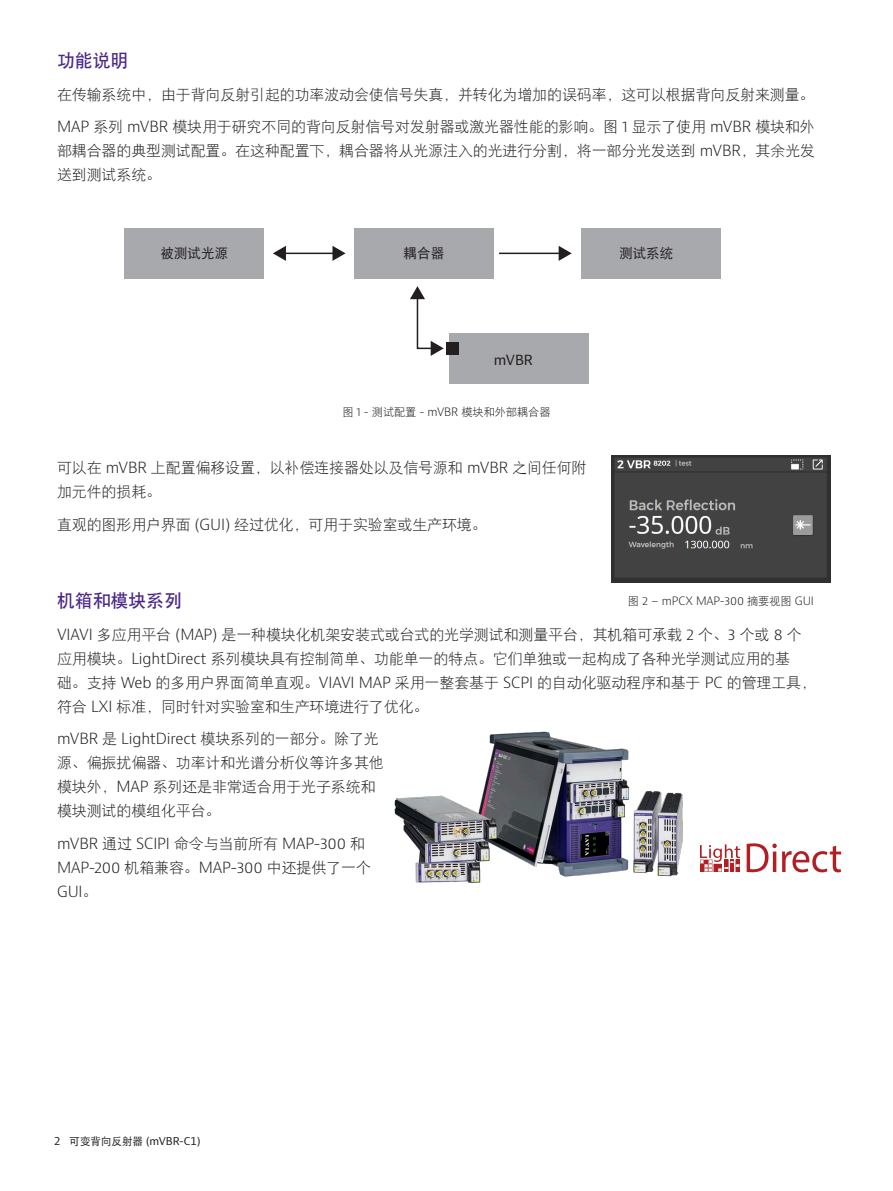
<style>
.page{position:relative;width:893px;height:1191px;background:#fff}
.page>*{position:absolute;margin:0;border:0;box-sizing:border-box;transform-origin:0 0}
.H2_Heading_Purple_12{font:18px "DFP Hei W7";letter-spacing:-.01em;color:#4a2785}
.P_10_16{font:15px/24px "DFP Hei W3";letter-spacing:-.01em;color:#231f20}
.P_10_16-2{font:300 15px/24px "Bernino Sans";letter-spacing:-.01em;color:#231f20}
.t1{font:13.65px "DFP Hei W5";color:#231f20}
.t2{font:13.65px "Bernino Sans";color:#231f20}
.P_10_16-3{font:300 11.25px "Bernino Sans";letter-spacing:-.01em;color:#231f20}
.P_10_16-4{font:11.25px "DFP Hei W3";letter-spacing:-.01em;color:#231f20}
.t3{font:10.5px "Bernino Sans";color:#231f20}
.s1{font-family:"Bernino Sans";font-weight:300}
.s2{font-family:"DFP Hei W3";font-weight:400}
.s3{font-family:"DFP Hei W5"}
</style>
<div class="page">
<div style="left:124px;top:228px;width:140px;height:50px;background:#a8a9ad"></div>
<div style="left:354px;top:228px;width:140px;height:50px;background:#a8a9ad"></div>
<div style="left:581px;top:228px;width:140px;height:50px;background:#a8a9ad"></div>
<div style="left:449px;top:333px;width:140px;height:50px;background:#a8a9ad"></div>
<hr style="left:284px;top:252px;width:51px;height:2px;background:#231f20">
<svg style="left:273px;top:246px;width:13px;height:15px"></svg>
<svg style="left:332px;top:246px;width:14px;height:15px"></svg>
<hr style="left:499px;top:252px;width:62px;height:2px;background:#231f20">
<svg style="left:559px;top:246px;width:13px;height:15px"></svg>
<svg style="left:410px;top:286px;width:34px;height:70px"></svg>
<div style="left:446px;top:342px;width:13px;height:13px;background:#231f20"></div>
<img style="left:611px;top:455px;width:220px;height:128px">
<img style="left:394px;top:731px;width:289px;height:152px">
<svg style="left:747px;top:843px;width:94px;height:29px"></svg>
<svg style="left:700px;top:844px;width:40px;height:28px"></svg>
<p class="H2_Heading_Purple_12" style="left:57px;top:52px;width:73px">功能说明</p>
<p class="P_10_16" style="left:57px;top:82px;width:759px">在传输系统中，由于背向反射引起的功率波动会使信号失真，并转化为增加的误码率，这可以根据背向反射来测量。</p>
<p class="P_10_16" style="left:57px;top:115px;width:760px;text-align:justify"><span class="s1">MAP</span> 系列 <span class="s1">mVBR</span> 模块用于研究不同的背向反射信号对发射器或激光器性能的影响。图 <span class="s1">1</span> 显示了使用 <span class="s1">mVBR</span> 模块和外部耦合器的典型测试配置。在这种配置下，耦合器将从光源注入的光进行分割，将一部分光发送到 <span class="s1">mVBR</span>，其余光发送到测试系统。</p>
<p class="t1" style="left:160px;top:247px;width:70px">被测试光源</p>
<p class="t1" style="left:404px;top:247px;width:42px">耦合器</p>
<p class="t1" style="left:619px;top:247px;width:56px">测试系统</p>
<p class="t2" style="left:494px;top:351px;width:41px">mVBR</p>
<p class="P_10_16-4" style="left:342px;top:406px;width:210px">图 <span class="s1">1 -</span> 测试配置 <span class="s1">- mVBR</span> 模块和外部耦合器</p>
<p class="P_10_16" style="left:57px;top:455px;width:531px">可以在 <span class="s1">mVBR</span> 上配置偏移设置，以补偿连接器处以及信号源和 <span class="s1">mVBR</span> 之间任何附加元件的损耗。</p>
<p class="P_10_16" style="left:57px;top:512px;width:431px">直观的图形用户界面 <span class="s1">(GUI)</span> 经过优化，可用于实验室或生产环境。</p>
<p class="H2_Heading_Purple_12" style="left:57px;top:592px;width:126px">机箱和模块系列</p>
<p class="P_10_16" style="left:57px;top:622px;width:760px"><span class="s1">VIAVI</span> 多应用平台 <span class="s1">(MAP)</span> 是一种模块化机架安装式或台式的光学测试和测量平台，其机箱可承载 <span class="s1">2</span> 个、<span class="s1">3</span> 个或 <span class="s1">8</span> 个应用模块。<span class="s1">LightDirect</span> 系列模块具有控制简单、功能单一的特点。它们单独或一起构成了各种光学测试应用的基<br>础。支持 <span class="s1">Web</span> 的多用户界面简单直观。<span class="s1">VIAVI MAP</span> 采用一整套基于 <span class="s1">SCPI</span> 的自动化驱动程序和基于 <span class="s1">PC</span> 的管理工具，符合 <span class="s1">LXI</span> 标准，同时针对实验室和生产环境进行了优化。</p>
<p class="P_10_16" style="left:57px;top:727px;width:328px"><span class="s1">mVBR</span> 是 <span class="s1">LightDirect</span> 模块系列的一部分。除了光源、偏振扰偏器、功率计和光谱分析仪等许多其他模块外，<span class="s1">MAP</span> 系列还是非常适合用于光子系统和模块测试的模组化平台。</p>
<p class="P_10_16-2" style="left:57px;top:831px;width:315px">mVBR <span class="s2">通过</span> SCIPI <span class="s2">命令与当前所有</span> MAP-300 <span class="s2">和<br></span>MAP-200 <span class="s2">机箱兼容。</span>MAP-300 <span class="s2">中还提供了一个<br></span>GUI<span class="s2">。</span></p>
<p class="P_10_16-3" style="left:628px;top:594px;width:188px"><span class="s2">图</span> 2 – mPCX MAP-300 <span class="s2">摘要视图</span> GUI</p>
<p class="t3" style="left:54px;top:1134px;width:148px">2 <span class="s3">可变背向反射器</span> (mVBR-C1)</p>
</div>
